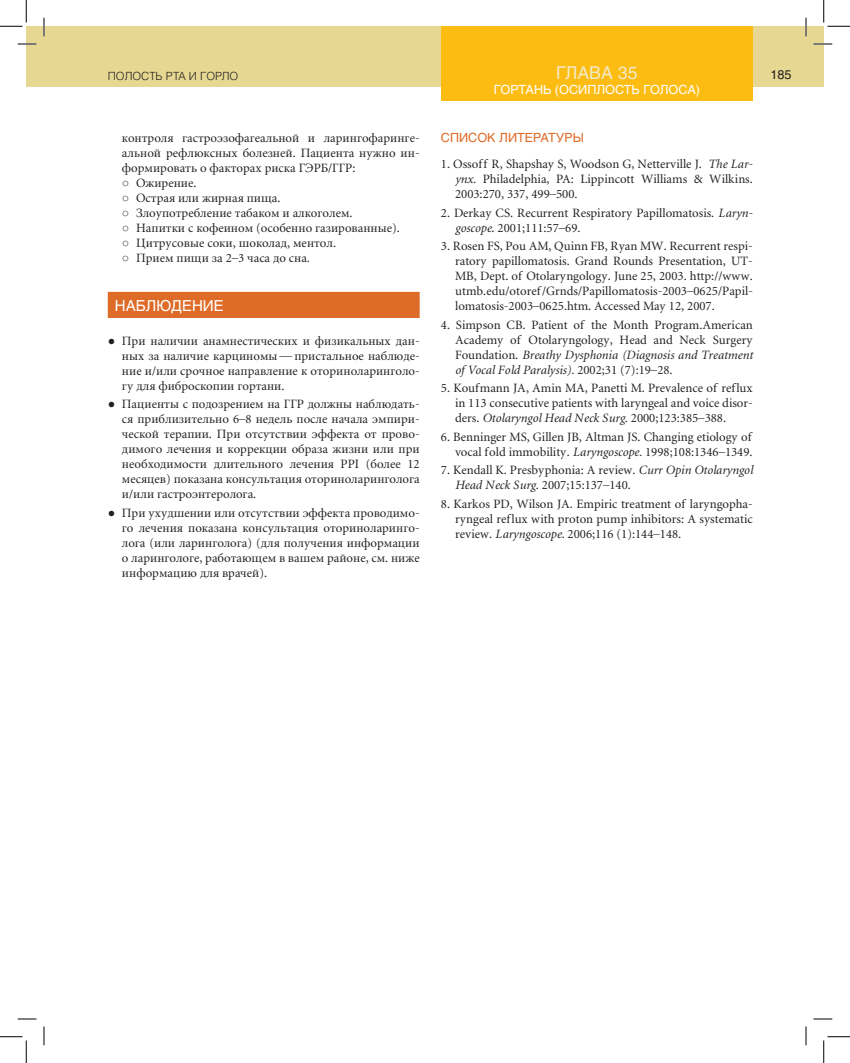
<style>
.page{position:relative;width:850px;height:1063px;background:#fff}
.page>*{position:absolute;margin:0;border:0;box-sizing:border-box;transform-origin:0 0}
.t1{font:17.5px "Helios";color:#f1eac6}
.t2{font:15px "Helios";color:#fff}
.t3{font:12.5px/15px "Miniature";color:#231f20;text-align:justify}
.t4{font:12.5px "Helios";color:#fff}
.t5{font:12.5px "Helios";color:#de6b27}
.t6{font:12.5px "Helios";color:#231f20}
.t7{font:300 11.25px "Helios";color:#231f20}
.s1{font-family:"Franklin Gothic"}
.s2{font-style:italic}
</style>
<div class="page">
<div style="left:26px;top:26px;width:18px;height:60px;background:#e6d892"></div>
<div style="left:44px;top:26px;width:779px;height:60px;background:#e6d892"></div>
<div style="left:441px;top:26px;width:312px;height:75px;background:#fdbc12"></div>
<div style="left:108px;top:292px;width:312px;height:26px;background:#de6b27"></div>
<svg style="left:18px;top:43px;width:18px;height:2px"></svg>
<svg style="left:813px;top:43px;width:19px;height:2px"></svg>
<svg style="left:18px;top:1018px;width:18px;height:1px"></svg>
<svg style="left:813px;top:1018px;width:19px;height:1px"></svg>
<svg style="left:43px;top:18px;width:2px;height:18px"></svg>
<svg style="left:43px;top:1026px;width:2px;height:19px"></svg>
<svg style="left:805px;top:18px;width:2px;height:18px"></svg>
<svg style="left:805px;top:1026px;width:2px;height:19px"></svg>
<svg style="left:0;top:0;width:27px;height:27px"></svg>
<svg style="left:0;top:1036px;width:27px;height:26px"></svg>
<svg style="left:823px;top:0;width:27px;height:27px"></svg>
<svg style="left:823px;top:1036px;width:27px;height:26px"></svg>
<p class="t7" style="left:108px;top:69px;width:130px">Полость рта и го рло</p>
<h1 class="t1" style="left:556px;top:62px;width:83px">глава 35</h1>
<p class="t6" style="left:770px;top:68px;width:23px">185</p>
<p class="t4" style="left:494px;top:82px;width:208px">Гортань (осиплость голоса)</p>
<p class="t3" style="left:122px;top:131px;width:299px">контроля гастроэзофагеальной и ларингофаринге‑ альной рефлюксных болезней. Пациента нужно ин‑ формировать о факторах риска ГЭРБ/ГГР:</p>
<p class="t3" style="left:122px;top:176px;width:76px"><span class="s1">○</span> Ожирение.</p>
<p class="t3" style="left:122px;top:191px;width:160px"><span class="s1">○</span> Острая или жирная пища.</p>
<p class="t3" style="left:122px;top:206px;width:232px"><span class="s1">○</span> Злоупотребление табаком и алкоголем.</p>
<p class="t3" style="left:122px;top:221px;width:279px"><span class="s1">○</span> Напитки с кофеином (особенно газированные).</p>
<p class="t3" style="left:122px;top:236px;width:216px"><span class="s1">○</span> Цитрусовые соки, шоколад, ментол.</p>
<p class="t3" style="left:122px;top:251px;width:190px"><span class="s1">○</span> Прием пищи за 2–3 часа до сна.</p>
<p class="t2" style="left:115px;top:297px;width:110px">Наблюдение</p>
<p class="t3" style="left:122px;top:333px;width:299px;text-indent:-14px"><span class="s1">●</span> При наличии анамнестических и физикальных дан‑ ных за наличие карциномы — пристальное наблюде‑ ние и/или срочное направление к оториноларинголо‑ гу для фиброскопии гортани.</p>
<p class="t3" style="left:122px;top:397px;width:299px;text-indent:-14px"><span class="s1">●</span> Пациенты с подозрением на ГГР должны наблюдать‑ ся приблизительно 6–8 недель после начала эмпири‑ ческой терапии. При отсутствии эффекта от прово‑ димого лечения и коррекции образа жизни или при необходимости длительного лечения PPI (более 12 месяцев) показана консультация оториноларинголога и/или гастроэнтеролога.</p>
<p class="t3" style="left:122px;top:506px;width:299px;text-indent:-14px"><span class="s1">●</span> При ухудшении или отсутствии эффекта проводимо‑ го лечения показана консультация оториноларинго‑ лога (или ларинголога) (для получения информации о ларингологе, работающем в вашем районе, см. ниже информацию для врачей).</p>
<p class="t5" style="left:441px;top:130px;width:144px">Список литературы</p>
<p class="t3" style="left:455px;top:157px;width:299px;text-indent:-14px">1. Ossoff R, Shapshay S, Woodson G, Netterville J. <span class="s2">The Lar&shy;ynx.</span> Philadelphia, PA: Lippincott Williams &amp; Wilkins.<br>2003:270, 337, 499–500.</p>
<p class="t3" style="left:455px;top:205px;width:299px;text-indent:-14px">2. Derkay CS. Recurrent Respiratory Papillomatosis. <span class="s2">Laryn&shy;goscope</span>. 2001;111:57–69.</p>
<p class="t3" style="left:455px;top:239px;width:299px;text-indent:-14px">3. Rosen FS, Pou AM, Quinn FB, Ryan MW. Recurrent respi‑ ratory papillomatosis. Grand Rounds Presentation, UT‑ MB, Dept. of Otolaryngology. June 25, 2003. http://www. utmb.edu/otoref/Grnds/Papillomatosis-2003–0625/Papil‑ lomatosis-2003–0625.htm. Accessed May 12, 2007.</p>
<p class="t3" style="left:455px;top:317px;width:299px;text-indent:-14px">4. Simpson CB. Patient of the Month Program.American Academy of Otolaryngology, Head and Neck Surgery Foundation. <span class="s2">Breathy Dysphonia (Diagnosis and Treatment of Vocal Fold Paralysis).</span> 2002;31 (7):19–28.</p>
<p class="t3" style="left:455px;top:381px;width:299px;text-indent:-14px">5. Koufmann JA, Amin MA, Panetti M. Prevalence of reflux in 113 consecutive patients with laryngeal and voice disor‑ ders. <span class="s2">Otolaryngol Head Neck Surg</span>. 2000;123:385–388.</p>
<p class="t3" style="left:441px;top:430px;width:313px;text-align:right">6. Benninger MS, Gillen JB, Altman JS. Changing etiology of vocal fold immobility. <span class="s2">Laryngoscope.</span> 1998;108:1346–1349.</p>
<p class="t3" style="left:455px;top:463px;width:299px;text-indent:-14px">7. Kendall K. Presbyphonia: A review. <span class="s2">Curr Opin Otolaryngol<br>Head Neck Surg</span>. 2007;15:137–140.</p>
<p class="t3" style="left:455px;top:497px;width:299px;text-indent:-14px">8. Karkos PD, Wilson JA. Empiric treatment of laryngopha‑ ryngeal reflux with proton pump inhibitors: A systematic review. <span class="s2">Laryngoscope</span>. 2006;116 (1):144–148.</p>
</div>
